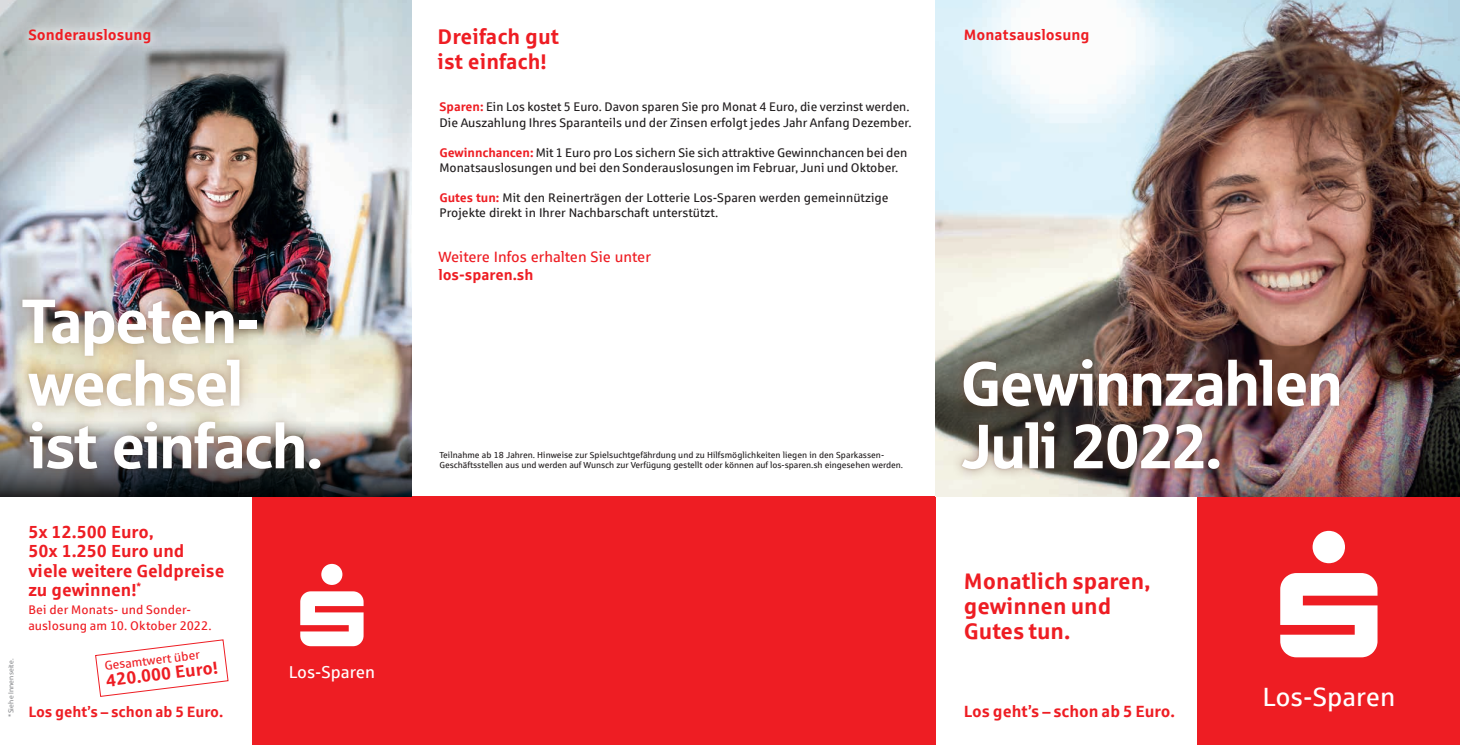
<style>
.page{position:relative;width:1460px;height:745px;background:#fff}
.page>*{position:absolute;margin:0;border:0;box-sizing:border-box;transform-origin:0 0}
.t1{font:62.5px/62.5px "Sparkasse Head";letter-spacing:-.005em;color:#fff}
.t2{font:26.38px "Sparkasse Rg";color:#fff}
.t3{font:700 22.5px/24.8px "Sparkasse Rg";color:#ee1d23}
.t4{font:700 21.25px/25.5px "Sparkasse Rg";color:#ee1d23}
.t5{font:700 17.5px/19.2px "Sparkasse Rg";color:#ee1d23}
.t6{font:17.25px "Sparkasse Rg";color:#fff}
.t7{font:700 16.25px "Sparkasse Rg";color:#ee1d23}
.t8{font:700 15px "Sparkasse Rg";color:#ee1d23}
.t9{font:15px "Sparkasse Rg";color:#ee1d23}
.t10{font:12.5px/15px "Sparkasse Rg";color:#231f20}
.t11{font:12.5px/15px "Sparkasse Rg";letter-spacing:.01em;color:#ee1d23}
.t12{font:8.75px/10.5px "Sparkasse Rg";letter-spacing:-.005em;color:#231f20}
.t13{font:7.5px "Myriad Pro";letter-spacing:.02em;color:#808285}
.s1{font-weight:700;color:#ee1d23}
</style>
<div class="page">
<div style="left:411px;top:496px;width:524px;height:248px;background:#ee1d23"></div>
<div style="left:1198px;top:496px;width:262px;height:248px;background:#ee1d23"></div>
<svg style="left:1280px;top:530px;width:97px;height:127px"></svg>
<img style="left:935px;top:0;width:525px;height:496px">
<div style="left:253px;top:496px;width:158px;height:248px;background:#ee1d23"></div>
<img style="left:0;top:0;width:411px;height:420px">
<svg style="left:300px;top:563px;width:64px;height:82px"></svg>
<img style="left:0;top:420px;width:411px;height:76px">
<svg style="left:10px;top:11px;width:159px;height:50px;background:#b6bdbf"></svg>
<svg style="left:20px;top:20px;width:140px;height:32px;background:#c8ced0"></svg>
<div style="left:951px;top:347px;width:400px;height:133px;background:#693c2d;opacity:.5"></div>
<div style="left:959px;top:356px;width:383px;height:115px;background:#693c2d;opacity:.22"></div>
<svg style="left:95px;top:639px;width:134px;height:58px"></svg>
<div style="left:3px;top:279px;width:336px;height:209px;background:#693b24;opacity:.4"></div>
<div style="left:16px;top:293px;width:310px;height:182px;background:#693b24;opacity:.2"></div>
<h3 class="t4" style="left:438px;top:23px;width:123px">Dreifach gut ist einfach!</h3>
<p class="t10" style="left:439px;top:99px;width:474px"><span class="s1">Sparen:</span> Ein Los kostet 5 Euro. Davon sparen Sie pro Monat 4 Euro, die verzinst werden.<br>Die Auszahlung Ihres Sparanteils und der Zinsen erfolgt jedes Jahr Anfang Dezember.</p>
<p class="t10" style="left:439px;top:144px;width:469px"><span class="s1">Gewinnchancen:</span> Mit 1 Euro pro Los sichern Sie sich attraktive Gewinnchancen bei den<br>Monatsauslosungen und bei den Sonderauslosungen im Februar, Juni und Oktober.</p>
<p class="t10" style="left:439px;top:189px;width:451px"><span class="s1">Gutes tun:</span> Mit den Reinerträgen der Lotterie Los-Sparen werden gemeinnützige<br>Projekte direkt in Ihrer Nachbarschaft unterstützt.</p>
<p class="t9" style="left:438px;top:248px;width:214px">Weitere Infos erhalten Sie unter</p>
<p class="t8" style="left:438px;top:265px;width:97px">los-sparen.sh</p>
<p class="t8" style="left:28px;top:25px;width:125px">Sonderauslosung</p>
<p class="t8" style="left:964px;top:25px;width:127px">Monatsauslosung</p>
<h1 class="t1" style="left:22px;top:287px;width:302px">Tapeten&shy;wechsel<br>ist einfach.</h1>
<p class="t12" style="left:439px;top:449px;width:465px">Teilnahme ab 18 Jahren. Hinweise zur Spielsuchtgefährdung und zu Hilfsmöglichkeiten liegen in den Sparkassen-<br>Geschäftsstellen aus und werden auf Wunsch zur Verfügung gestellt oder können auf los-sparen.sh eingesehen werden.</p>
<h1 class="t1" style="left:961px;top:350px;width:382px">Gewinnzahlen<br>Juli 2022.</h1>
<p class="t13" style="left:6px;top:716px;width:59px;rotate:-90deg">*Siehe Innenseite.</p>
<h3 class="t5" style="left:28px;top:521px;width:198px">5x 12.500 Euro,<br>50x 1.250 Euro und viele weitere Geldpreise zu gewinnen!<sup>*</sup></h3>
<p class="t11" style="left:28px;top:602px;width:185px">Bei der Monats- und Sonder&shy;auslosung am 10. Oktober 2022.</p>
<p class="t11" style="left:104px;top:657px;width:97px;rotate:-7deg">Gesamtwert über</p>
<h3 class="t5" style="left:105px;top:670px;width:114px;rotate:-7deg">420.000 Euro!</h3>
<p class="t8" style="left:28px;top:701px;width:196px">Los geht’s – schon ab 5 Euro.</p>
<h3 class="t6" style="left:289px;top:660px;width:88px">Los-Sparen</h3>
<h3 class="t3" style="left:964px;top:568px;width:188px">Monatlich sparen, gewinnen und<br>Gutes tun.</h3>
<h3 class="t7" style="left:964px;top:700px;width:213px">Los geht’s – schon ab 5 Euro.</h3>
<h2 class="t2" style="left:1262px;top:680px;width:134px">Los-Sparen</h2>
</div>
